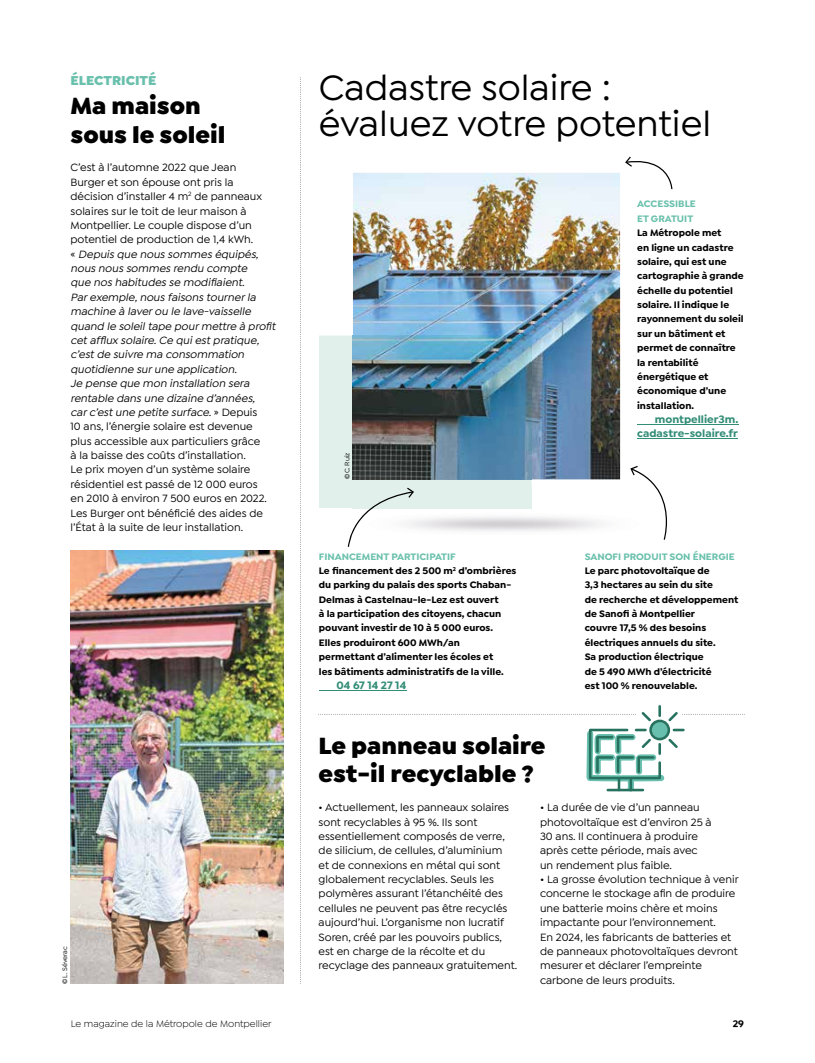
<style>
.page{position:relative;width:815px;height:1063px;background:#fff}
.page>*{position:absolute;margin:0;border:0;box-sizing:border-box;transform-origin:0 0}
.t1{font:500 37.5px/35.9px "Isidora Sans";color:#000}
.t2{font:900 25px/28.8px "Isidora Sans";color:#000}
.t3{font:900 13.75px "Isidora Sans";color:#69c0ac}
.t4{font:500 11.25px/14.4px "Isidora Sans";color:#000}
.t5{font:700 11.25px/14.4px "Isidora Sans";color:#328d77;text-align:right}
.t6{font:700 10px/14.4px "Isidora Sans";color:#000}
.t7{font:700 10px/14.4px "Isidora Sans";color:#69c0ac}
.t8{font:10px "Isidora Sans";color:#000}
.t9{font:500 6.88px "Isidora Sans";color:#000}
.s1{font-style:italic}
.s2{color:#69c0ac}
</style>
<div class="page">
<img style="left:353px;top:173px;width:267px;height:306px">
<svg style="left:300px;top:78px;width:1px;height:906px"></svg>
<img style="left:71px;top:551px;width:212px;height:433px">
<div style="left:319px;top:336px;width:212px;height:172px;background:#e1f0eb"></div>
<img style="left:353px;top:336px;width:178px;height:143px">
<div style="left:353px;top:485px;width:178px;height:23px;background:#e1f0eb"></div>
<svg style="left:625px;top:157px;width:47px;height:32px"></svg>
<svg style="left:630px;top:466px;width:37px;height:74px"></svg>
<svg style="left:348px;top:488px;width:66px;height:59px"></svg>
<hr style="left:637px;top:424px;width:101px;height:1px;background:#328d77">
<hr style="left:637px;top:438px;width:101px;height:1px;background:#328d77">
<hr style="left:319px;top:690px;width:87px;height:1px;background:#328d77">
<svg style="left:318px;top:706px;width:425px;height:85px"></svg>
<p class="t3" style="left:71px;top:72px;width:87px">ÉLECTRICITÉ</p>
<h2 class="t2" style="left:71px;top:91px;width:156px">Ma maison sous le soleil</h2>
<p class="t4" style="left:71px;top:161px;width:209px">C’est à l’automne 2022 que Jean<br>Burger et son épouse ont pris la décision d’installer 4 m<sup>2</sup> de panneaux solaires sur le toit de leur maison à Montpellier. Le couple dispose d’un potentiel de production de 1,4 kWh.<br>« <span class="s1">Depuis que nous sommes équipés, nous nous sommes rendu compte<br>que nos habitudes se modifiaient.<br>Parexemple,nous faisons tournerla machine à laverou le lave-vaisselle quand le soleiltape pourmettre à profit cetafflux solaire.Ce quiestpratique, c’estde suivre ma consommation quotidienne surune application.<br>Je pense que mon installation sera rentable dans une dizaine d’années, carc’estune petite surface.</span>» D e p u i s<br>10 ans, l’énergie solaire est devenue<br>plus accessible aux particuliers grâce<br>à la baisse des coûts d’installation.<br>Le prix moyen d’un système solaire résidentiel est passé de 12 000 euros<br>en 2010 à environ 7 500 euros en 2022.<br>Les Burger ont bénéficié des aides de l’État à la suite de leur installation.</p>
<p class="t9" style="left:61px;top:984px;width:39px;rotate:-90deg">©L. Séverac</p>
<h1 class="t1" style="left:319px;top:69px;width:394px">Cadastre solaire : évaluez votre potentiel</h1>
<p class="t9" style="left:343px;top:479px;width:28px;rotate:-90deg">©C. Ruiz</p>
<p class="t6" style="left:319px;top:549px;width:199px"><span class="s2">FINANCEMENT PARTICIPATIF<br></span>Le financement des 2 500 m<sup>2</sup> d’ombrières du parking du palais des sports Chaban-Delmas à Castelnau-le-Lez est ouvert<br>à la participation des citoyens, chacun pouvant investir de 10 à 5 000 euros.<br>Elles produiront 600 MWh/an permettant d’alimenter les écoles et<br>les bâtiments administratifs de la ville.</p>
<p class="t5" style="left:337px;top:678px;width:71px">04 67 14 27 14</p>
<p class="t7" style="left:637px;top:197px;width:60px">ACCESSIBLE<br>ET GRATUIT</p>
<p class="t6" style="left:637px;top:226px;width:108px">La Métropole met<br>en ligne un cadastre solaire, qui est une cartographie à grande échelle du potentiel solaire. Il indique le rayonnement du soleil sur un bâtiment et permet de connaître la rentabilité énergétique et économique d’une installation.</p>
<p class="t5" style="left:637px;top:412px;width:103px">montpellier3m. cadastre-solaire.fr</p>
<p class="t7" style="left:585px;top:549px;width:152px">SANOFI PRODUIT SON ÉNERGIE</p>
<p class="t6" style="left:585px;top:563px;width:155px">Le parc photovoltaïque de<br>3,3 hectares au sein du site<br>de recherche et développement de Sanofi à Montpellier<br>couvre 17,5 % des besoins électriques annuels du site.<br>Sa production électrique<br>de 5 490 MWh d’électricité<br>est 100 % renouvelable.</p>
<h2 class="t2" style="left:319px;top:731px;width:229px">Le panneau solaire est-il recyclable ?</h2>
<p class="t4" style="left:319px;top:800px;width:200px">• Actuellement, les panneaux solaires sont recyclables à 95 %. Ils sont essentiellement composés de verre, de silicium, de cellules, d’aluminium<br>et de connexions en métal qui sont globalement recyclables. Seuls les polymères assurant l’étanchéité des cellules ne peuvent pas être recyclés aujourd’hui. L’organisme non lucratif Soren, créé par les pouvoirs publics, est en charge de la récolte et du recyclage des panneaux gratuitement.</p>
<p class="t4" style="left:540px;top:800px;width:173px">• La durée de vie d’un panneau photovoltaïque est d’environ 25 à<br>30 ans. Il continuera à produire après cette période, mais avec un rendement plus faible.</p>
<p class="t4" style="left:540px;top:872px;width:200px">• La grosse évolution technique à venir concerne le stockage afin de produire une batterie moins chère et moins impactante pour l’environnement.<br>En 2024, les fabricants de batteries et de panneaux photovoltaïques devront mesurer et déclarer l’empreinte carbone de leurs produits.</p>
<p class="t8" style="left:71px;top:1018px;width:202px">Le magazine de la Métropole de Montpellier</p>
<p class="t6" style="left:733px;top:1016px;width:13px">29</p>
</div>
